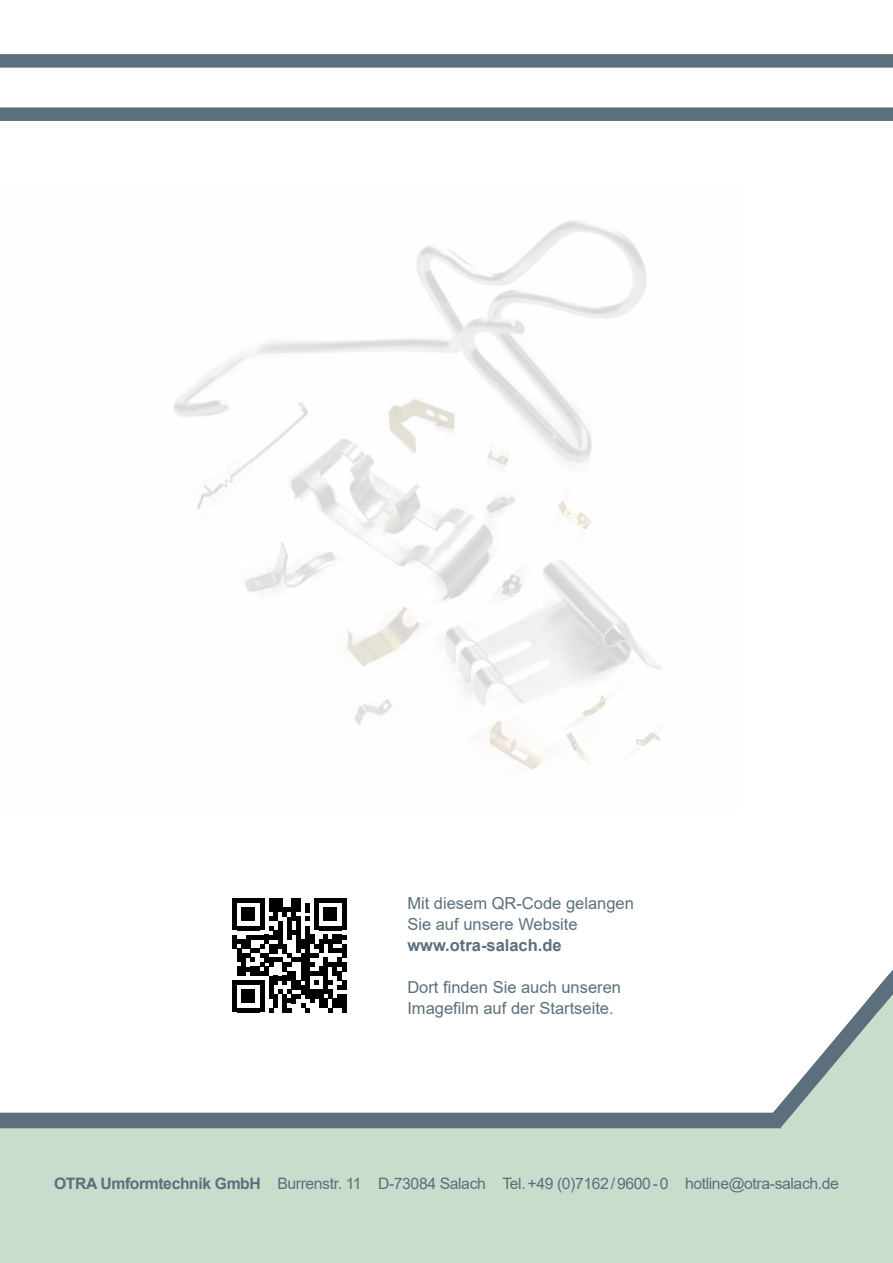
<style>
.page{position:relative;width:893px;height:1263px;background:#fff}
.page>*{position:absolute;margin:0;border:0;box-sizing:border-box;transform-origin:0 0}
.t1{font:16.5px/21px "Arial";color:#5c6f7d}
.t2{font:700 16.5px "Arial";color:#5c6f7d}
.t3{font:15.75px "Arial";letter-spacing:-.025em;color:#5c6f7d}
.s1{font-weight:700}
</style>
<div class="page">
<svg style="left:0;top:54px;width:893px;height:14px;background:#617381"></svg>
<svg style="left:0;top:107px;width:893px;height:14px;background:#617381"></svg>
<div style="left:0;top:1113px;width:893px;height:150px;background:#c8ddcc"></div>
<svg style="left:0;top:898px;width:893px;height:231px"></svg>
<img style="left:173px;top:220px;width:488px;height:550px">
<p class="t1" style="left:407px;top:892px;width:228px">Mit diesem QR-Code gelangen<br>Sie auf unsere Website</p>
<p class="t2" style="left:407px;top:933px;width:156px">www.otra-salach.de</p>
<p class="t1" style="left:407px;top:976px;width:215px">Dort finden Sie auch unseren<br>Imagefilm auf der Startseite.</p>
<p class="t3" style="left:54px;top:1172px;width:786px"><span class="s1">OTRA Umformtechnik GmbH</span> Burrenstr. 11 D-73084 Salach Tel.+49 (0)7162/9600-0 hotline@otra-salach.de</p>
</div>
